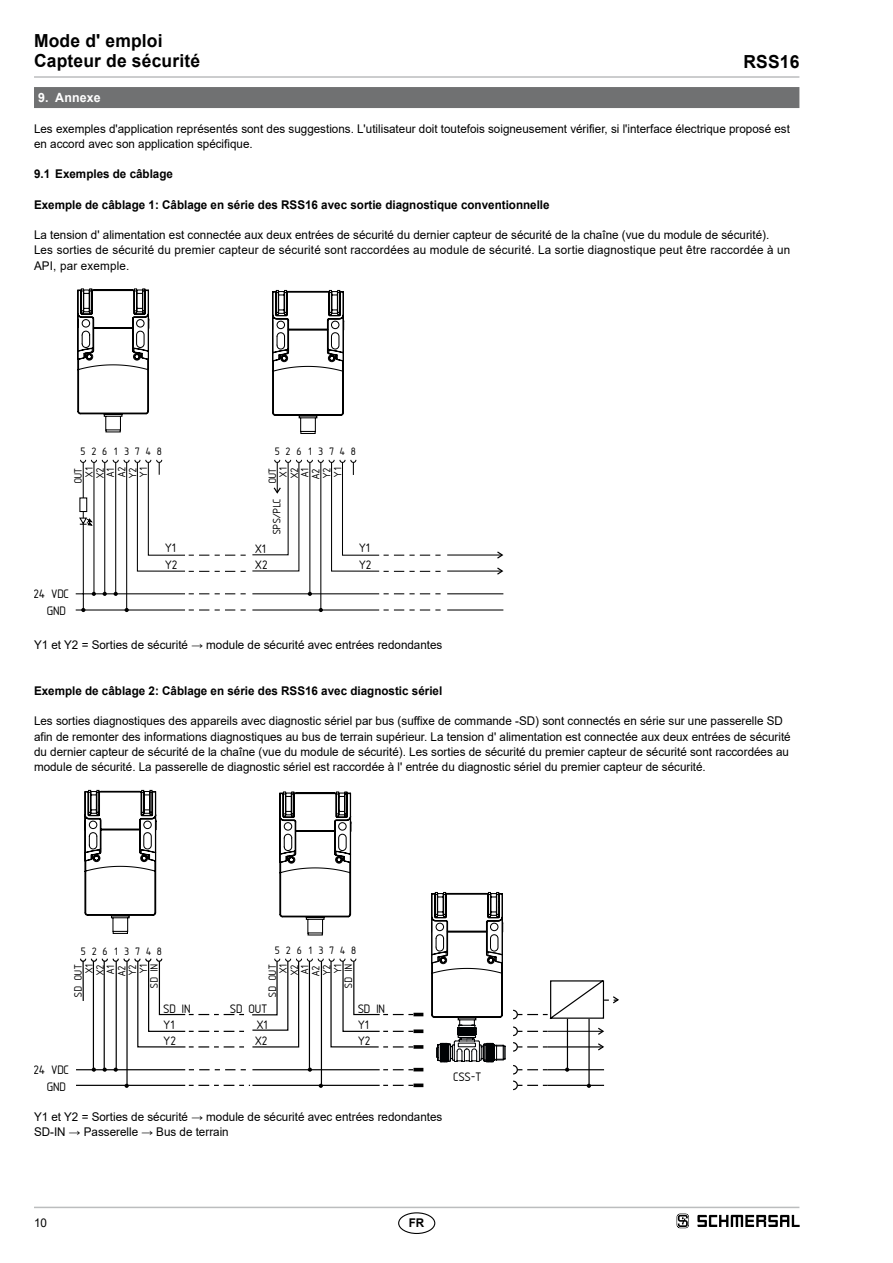
<style>
.page{position:relative;width:893px;height:1263px;background:#fff}
.page>*{position:absolute;margin:0;border:0;box-sizing:border-box;transform-origin:0 0}
.t1{font:19.2px/17px "Isonorm 3098";color:#000}
.t2{font:700 18px/20.2px "Arial";letter-spacing:.01em;color:#000}
.t3{font:16.8px/32.4px "Isonorm 3098";color:#000;text-align:right}
.t4{font:700 12.75px "Arial";letter-spacing:.01em;color:#fff}
.t5{font:12px/15.1px "Arial";color:#000}
.t6{font:700 12px "Arial";color:#000}
</style>
<div class="page">
<hr style="left:34px;top:1207px;width:765px;height:1px;background:#bbbdbe">
<hr style="left:34px;top:76px;width:765px;height:2px;background:#bbbdbe">
<div style="left:398px;top:1212px;width:37px;height:22px;border:1px solid #000;border-radius:50%"></div>
<div style="left:34px;top:87px;width:765px;height:21px;background:#707172"></div>
<hr style="left:447px;top:554px;width:54px;height:1px;background:#000">
<svg style="left:496px;top:551px;width:7px;height:8px"></svg>
<hr style="left:447px;top:570px;width:54px;height:2px;background:#000">
<svg style="left:496px;top:567px;width:7px;height:8px"></svg>
<hr style="left:447px;top:609px;width:56px;height:1px;background:#000">
<hr style="left:447px;top:593px;width:56px;height:1px;background:#000">
<svg style="left:75px;top:459px;width:366px;height:153px"></svg>
<svg style="left:77px;top:288px;width:268px;height:146px"></svg>
<svg style="left:84px;top:790px;width:268px;height:101px"></svg>
<svg style="left:79px;top:891px;width:540px;height:200px"></svg>
<svg style="left:677px;top:1213px;width:12px;height:15px"></svg>
<svg style="left:697px;top:1215px;width:102px;height:12px"></svg>
<h2 class="t2" style="left:34px;top:31px;width:168px">Mode d' emploi<br>Capteur de sécurité</h2>
<h2 class="t2" style="left:743px;top:52px;width:58px">RSS16</h2>
<p class="t4" style="left:38px;top:89px;width:64px">9. Annexe</p>
<p class="t5" style="left:34px;top:121px;width:757px">Les exemples d'application représentés sont des suggestions. L'utilisateur doit toutefois soigneusement vérifier, si l'interface électrique proposé est en accord avec son application spécifique.</p>
<p class="t6" style="left:34px;top:166px;width:141px">9.1 Exemples de câblage</p>
<p class="t6" style="left:34px;top:196px;width:517px">Exemple de câblage 1: Câblage en série des RSS16 avec sortie diagnostique conventionnelle</p>
<p class="t5" style="left:34px;top:227px;width:758px">La tension d' alimentation est connectée aux deux entrées de sécurité du dernier capteur de sécurité de la chaîne (vue du module de sécurité).<br>Les sorties de sécurité du premier capteur de sécurité sont raccordées au module de sécurité. La sortie diagnostique peut être raccordée à un<br>API, par exemple.</p>
<h3 class="t3" style="left:81px;top:433px;width:82px">5 6 1 3 7 4 8</h3>
<h3 class="t3" style="left:275px;top:433px;width:82px">5 6 1 3 7 4 8</h3>
<h3 class="t3" style="left:92px;top:433px;width:6px">2</h3>
<h3 class="t3" style="left:71px;top:477px;width:11px;rotate:-90deg">X1</h3>
<h3 class="t3" style="left:319px;top:477px;width:11px;rotate:-90deg">Y1</h3>
<h3 class="t3" style="left:286px;top:433px;width:6px">2</h3>
<h3 class="t3" style="left:265px;top:477px;width:11px;rotate:-90deg">X1</h3>
<h3 class="t3" style="left:276px;top:478px;width:12px;rotate:-90deg">X2</h3>
<h3 class="t3" style="left:286px;top:477px;width:11px;rotate:-90deg">A1</h3>
<h3 class="t3" style="left:298px;top:479px;width:12px;rotate:-90deg">A2</h3>
<h3 class="t3" style="left:60px;top:483px;width:18px;text-align:center;rotate:-90deg">OUT<br>A1</h3>
<h3 class="t3" style="left:103px;top:477px;width:12px;rotate:-90deg">A2</h3>
<h3 class="t3" style="left:254px;top:483px;width:18px;rotate:-90deg">OUT</h3>
<h3 class="t3" style="left:259px;top:534px;width:38px;rotate:-90deg">SPS/PLC</h3>
<h3 class="t3" style="left:114px;top:478px;width:12px;rotate:-90deg">Y2</h3>
<h3 class="t3" style="left:82px;top:478px;width:12px;rotate:-90deg">X2</h3>
<h3 class="t3" style="left:125px;top:477px;width:11px;rotate:-90deg">Y1</h3>
<h3 class="t3" style="left:308px;top:478px;width:12px;rotate:-90deg">Y2</h3>
<h1 class="t1" style="left:165px;top:537px;width:14px">Y1<br>Y2</h1>
<h1 class="t1" style="left:255px;top:538px;width:12px">X1</h1>
<h1 class="t1" style="left:360px;top:537px;width:12px">Y1</h1>
<h1 class="t1" style="left:256px;top:553px;width:14px">X2</h1>
<h1 class="t1" style="left:359px;top:554px;width:14px">Y2</h1>
<h1 class="t1" style="left:34px;top:583px;width:37px;text-align:center">24 VDC<br>GND</h1>
<p class="t5" style="left:34px;top:638px;width:410px">Y1 et Y2 = Sorties de sécurité → module de sécurité avec entrées redondantes</p>
<p class="t6" style="left:34px;top:682px;width:410px">Exemple de câblage 2: Câblage en série des RSS16 avec diagnostic sériel</p>
<p class="t5" style="left:34px;top:713px;width:758px">Les sorties diagnostiques des appareils avec diagnostic sériel par bus (suffixe de commande -SD) sont connectés en série sur une passerelle SD afin de remonter des informations diagnostiques au bus de terrain supérieur. La tension d' alimentation est connectée aux deux entrées de sécurité du dernier capteur de sécurité de la chaîne (vue du module de sécurité). Les sorties de sécurité du premier capteur de sécurité sont raccordées au module de sécurité. La passerelle de diagnostic sériel est raccordée à l' entrée du diagnostic sériel du premier capteur de sécurité.</p>
<h3 class="t3" style="left:276px;top:932px;width:82px">5 2 6 1 3 7 4 8</h3>
<h3 class="t3" style="left:265px;top:973px;width:11px;rotate:-90deg">X1</h3>
<h3 class="t3" style="left:276px;top:975px;width:12px;rotate:-90deg">X2</h3>
<h3 class="t3" style="left:319px;top:973px;width:11px;rotate:-90deg">Y1</h3>
<h3 class="t3" style="left:330px;top:988px;width:25px;rotate:-90deg">SD IN</h3>
<h3 class="t3" style="left:81px;top:933px;width:82px">5 2 6 1 3 7 4 8</h3>
<h3 class="t3" style="left:71px;top:973px;width:11px;rotate:-90deg">X1</h3>
<h3 class="t3" style="left:82px;top:975px;width:12px;rotate:-90deg">X2</h3>
<h3 class="t3" style="left:125px;top:973px;width:11px;rotate:-90deg">Y1</h3>
<h3 class="t3" style="left:308px;top:975px;width:12px;rotate:-90deg">Y2</h3>
<h3 class="t3" style="left:254px;top:997px;width:34px;rotate:-90deg">SD OUT<br>A1</h3>
<h3 class="t3" style="left:298px;top:975px;width:12px;rotate:-90deg">A2</h3>
<h3 class="t3" style="left:60px;top:997px;width:34px;rotate:-90deg">SD OUT<br>A1</h3>
<h3 class="t3" style="left:103px;top:975px;width:12px;rotate:-90deg">A2</h3>
<h3 class="t3" style="left:120px;top:988px;width:25px;line-height:21.8px;rotate:-90deg">Y2<br>SD IN</h3>
<h1 class="t1" style="left:164px;top:998px;width:29px">SD IN</h1>
<h1 class="t1" style="left:164px;top:1015px;width:14px;line-height:15.8px">Y1<br>Y2</h1>
<h1 class="t1" style="left:231px;top:998px;width:39px">SD OUT</h1>
<h1 class="t1" style="left:358px;top:998px;width:29px">SD IN</h1>
<h1 class="t1" style="left:257px;top:1014px;width:12px">X1</h1>
<h1 class="t1" style="left:358px;top:1014px;width:12px">Y1</h1>
<h1 class="t1" style="left:255px;top:1030px;width:14px">X2</h1>
<h1 class="t1" style="left:358px;top:1030px;width:14px">Y2</h1>
<h1 class="t1" style="left:34px;top:1059px;width:37px;text-align:center">24 VDC<br>GND</h1>
<h1 class="t1" style="left:454px;top:1066px;width:30px">CSS-T</h1>
<p class="t5" style="left:34px;top:1109px;width:410px">Y1 et Y2 = Sorties de sécurité → module de sécurité avec entrées redondantes<br>SD-IN → Passerelle → Bus de terrain</p>
<p class="t5" style="left:34px;top:1215px;width:14px">10</p>
<p class="t6" style="left:409px;top:1214px;width:17px">FR</p>
</div>
